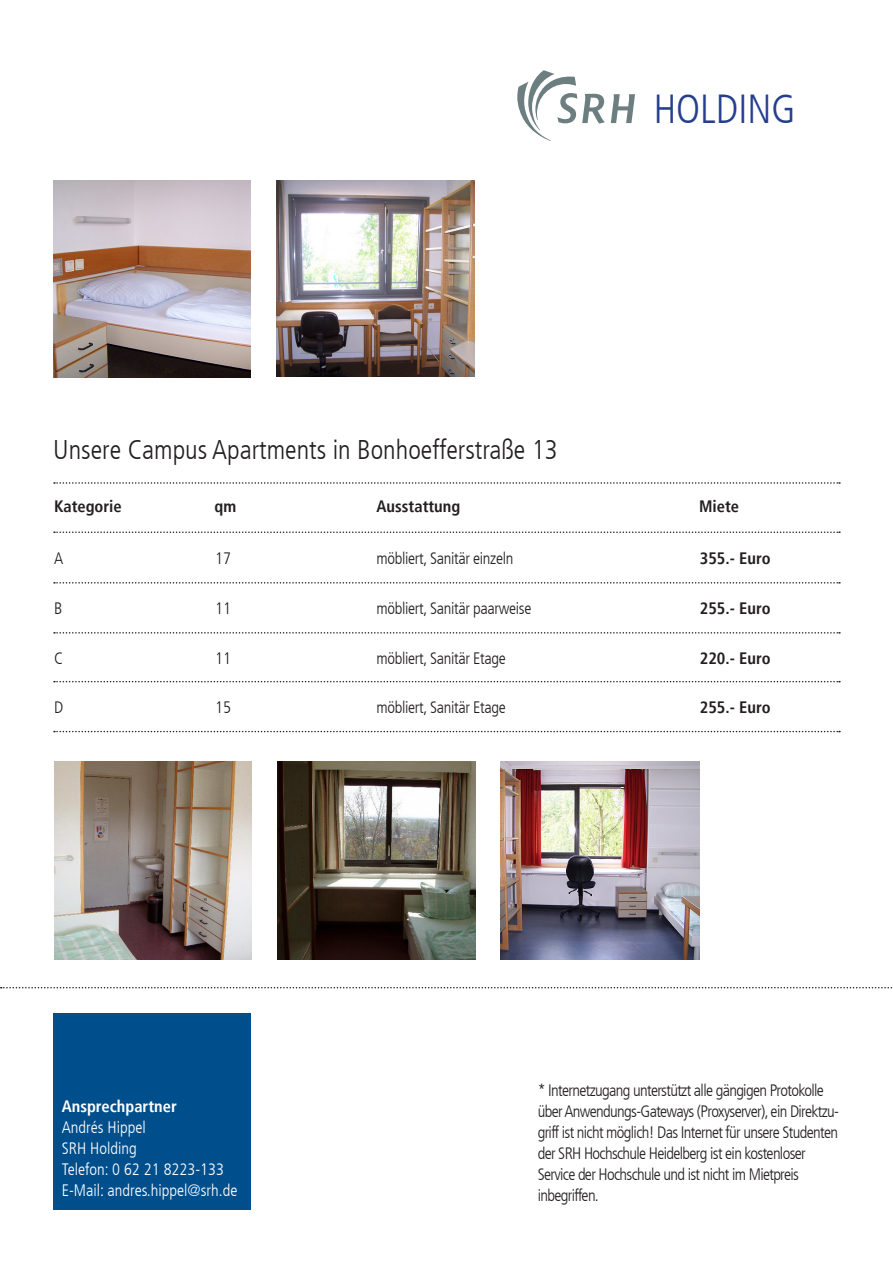
<style>
.page{position:relative;width:893px;height:1263px;background:#fff}
.page>*{position:absolute;margin:0;border:0;box-sizing:border-box;transform-origin:0 0}
.t1{font:300 condensed 40.5px "Frutiger LT";color:#253f8e}
.t2{font:300 condensed 27px "Frutiger LT";color:#231f20}
.t3{font:300 condensed 16.5px/21px "Frutiger LT";letter-spacing:-.04em;color:#231f20}
.t4{font:300 condensed 16.5px "Frutiger LT";letter-spacing:-.02em;color:#231f20}
.t5{font:300 condensed 16.5px "Frutiger LT";color:#fff}
.t6{font:700 condensed 16.5px "Frutiger LT";color:#231f20}
.t7{font:700 condensed 16.5px "Frutiger LT";color:#fff}
</style>
<div class="page">
<svg style="left:54px;top:482px;width:786px;height:2px"></svg>
<svg style="left:54px;top:531px;width:786px;height:2px"></svg>
<svg style="left:54px;top:582px;width:786px;height:2px"></svg>
<svg style="left:54px;top:632px;width:786px;height:2px"></svg>
<svg style="left:54px;top:681px;width:786px;height:1px"></svg>
<svg style="left:54px;top:731px;width:786px;height:1px"></svg>
<img style="left:54px;top:762px;width:198px;height:197px">
<img style="left:277px;top:762px;width:198px;height:198px">
<img style="left:501px;top:762px;width:198px;height:198px">
<svg style="left:611px;top:94px;width:24px;height:29px"></svg>
<svg style="left:517px;top:70px;width:88px;height:71px"></svg>
<div style="left:53px;top:1013px;width:198px;height:197px;background:#004f8d"></div>
<svg style="left:1px;top:987px;width:892px;height:1px"></svg>
<img style="left:53px;top:180px;width:198px;height:198px">
<img style="left:277px;top:180px;width:198px;height:196px">
<p class="t1" style="left:654px;top:86px;width:143px">HOLDING</p>
<p class="t2" style="left:53px;top:434px;width:506px">Unsere Campus Apartments in Bonhoefferstraße 13</p>
<p class="t6" style="left:54px;top:496px;width:69px">Kategorie</p>
<p class="t6" style="left:214px;top:496px;width:23px">qm</p>
<p class="t6" style="left:376px;top:496px;width:85px">Ausstattung</p>
<p class="t6" style="left:699px;top:496px;width:42px">Miete</p>
<p class="t3" style="left:54px;top:548px;width:11px">A</p>
<p class="t3" style="left:54px;top:598px;width:10px">B</p>
<p class="t3" style="left:54px;top:648px;width:10px">C</p>
<p class="t3" style="left:54px;top:697px;width:11px">D</p>
<p class="t4" style="left:376px;top:549px;width:138px">möbliert, Sanitär einzeln</p>
<p class="t4" style="left:376px;top:599px;width:156px">möbliert, Sanitär paarweise</p>
<p class="t4" style="left:376px;top:649px;width:131px">möbliert, Sanitär Etage</p>
<p class="t4" style="left:376px;top:698px;width:131px">möbliert, Sanitär Etage</p>
<p class="t6" style="left:700px;top:548px;width:72px">355.- Euro</p>
<p class="t6" style="left:700px;top:599px;width:72px">255.- Euro</p>
<p class="t6" style="left:700px;top:649px;width:72px">220.- Euro</p>
<p class="t6" style="left:700px;top:698px;width:72px">255.- Euro</p>
<p class="t3" style="left:215px;top:548px;width:17px">17</p>
<p class="t3" style="left:215px;top:598px;width:17px">11</p>
<p class="t3" style="left:215px;top:648px;width:17px">11</p>
<p class="t3" style="left:215px;top:697px;width:17px">15</p>
<p class="t7" style="left:62px;top:1097px;width:117px">Ansprechpartner</p>
<p class="t5" style="left:62px;top:1118px;width:86px">Andrés Hippel</p>
<p class="t5" style="left:62px;top:1139px;width:76px">SRH Holding</p>
<p class="t5" style="left:62px;top:1160px;width:164px">Telefon: 0 62 21 8223-133</p>
<p class="t5" style="left:62px;top:1181px;width:177px">E-Mail: andres.hippel@srh.de</p>
<p class="t3" style="left:538px;top:1079px;width:303px">* Internetzugang unterstützt alle gängigen Protokolle über Anwendungs-Gateways (Proxyserver), ein Direktzu&shy;griff ist nicht möglich! Das Internet für unsere Studenten der SRH Hochschule Heidelberg ist ein kostenloser Service der Hochschule und ist nicht im Mietpreis inbegriffen.</p>
</div>
